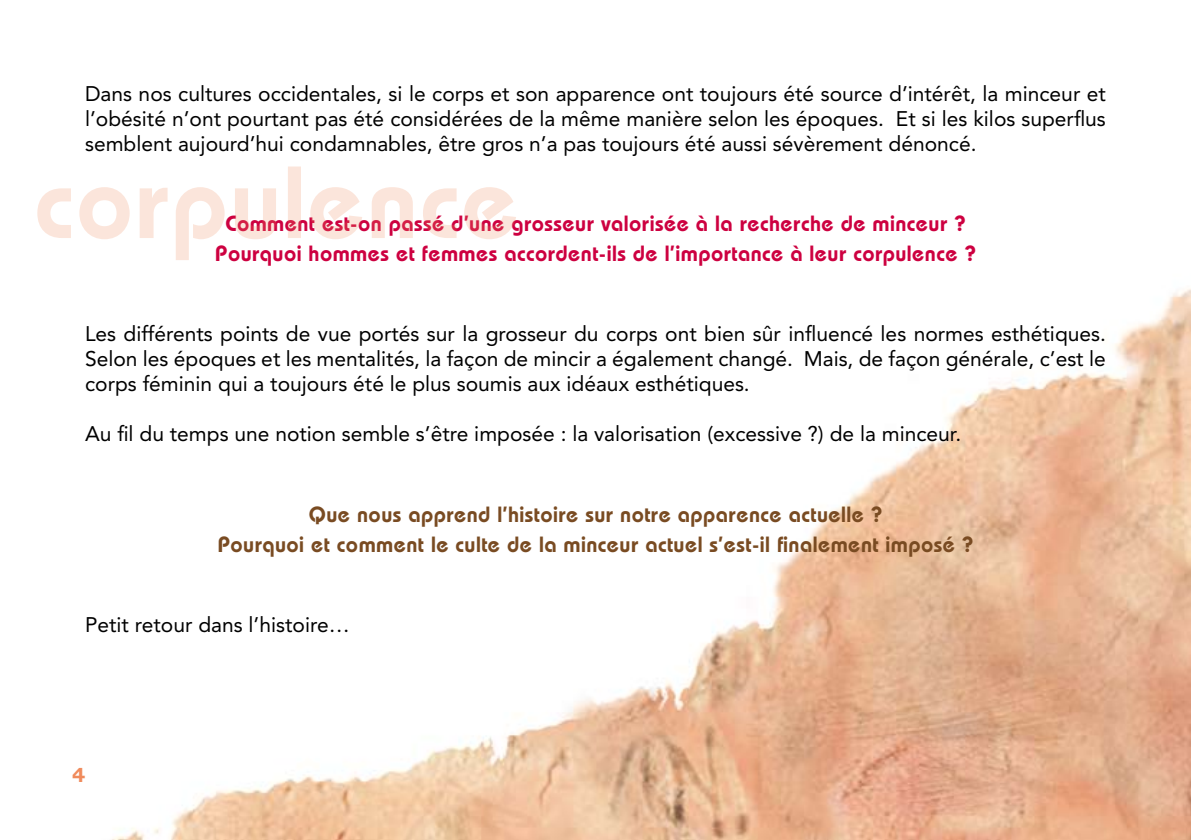
<style>
.page{position:relative;width:1191px;height:840px;background:#fff}
.page>*{position:absolute;margin:0;border:0;box-sizing:border-box;transform-origin:0 0}
.t1{font:600 22px/30px "Bauhaus";letter-spacing:.02em;color:#cd0040;text-align:center}
.t2{font:600 22px/30px "Bauhaus";letter-spacing:.02em;color:#794b22;text-align:center}
.t3{font:21px/25px "Avenir";color:#000;text-align:justify}
.t4{font:700 20px "Bookman Old Style";color:#f08b5c}
</style>
<div class="page">
<img style="left:113px;top:288px;width:1078px;height:551px">
<svg style="left:37px;top:166px;width:479px;height:94px"></svg>
<p class="t3" style="left:85px;top:81px;width:1022px">Dans nos cultures occidentales, si le corps et son apparence ont toujours été source d’intérêt, la minceur et l’obésité n’ont pourtant pas été considérées de la même manière selon les époques. Et si les kilos superflus semblent aujourd’hui condamnables, être gros n’a pas toujours été aussi sévèrement dénoncé.</p>
<p class="t1" style="left:215px;top:208px;width:762px">Comment est-on passé d’une grosseur valorisée à la recherche de minceur ?<br>Pourquoi hommes et femmes accordent-ils de l’importance à leur corpulence ?</p>
<p class="t3" style="left:85px;top:321px;width:1022px">Les différents points de vue portés sur la grosseur du corps ont bien sûr influencé les normes esthétiques.<br>Selon les époques et les mentalités, la façon de mincir a également changé. Mais, de façon générale, c’est le corps féminin qui a toujours été le plus soumis aux idéaux esthétiques.</p>
<p class="t3" style="left:85px;top:421px;width:877px">Au fil du temps une notion semble s’être imposée : la valorisation (excessive ?) de la minceur.</p>
<p class="t2" style="left:218px;top:498px;width:756px">Que nous apprend l’histoire sur notre apparence actuelle ?<br>Pourquoi et comment le culte de la minceur actuel s’est-il finalement imposé ?</p>
<p class="t3" style="left:85px;top:611px;width:266px">Petit retour dans l’histoire…</p>
<p class="t4" style="left:72px;top:763px;width:15px">4</p>
</div>
